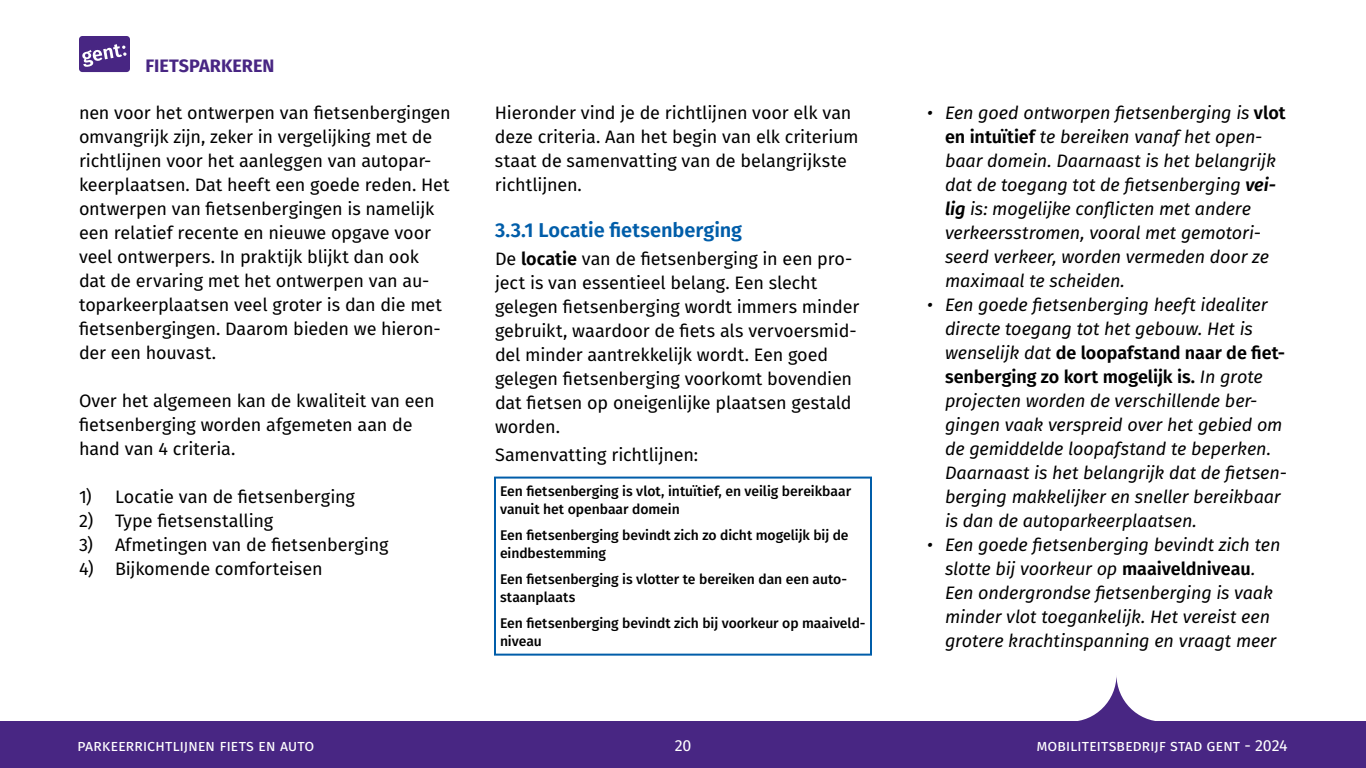
<style>
.page{position:relative;width:1366px;height:768px;background:#fff}
.page>*{position:absolute;margin:0;border:0;box-sizing:border-box;transform-origin:0 0}
.t1{font:600 20px "Fira Sans";letter-spacing:-.005em;color:#005da9}
.t2{font:18px/24px "Fira Sans";letter-spacing:-.01em;color:#000}
.t3{font:italic 18px/24px "Fira Sans";letter-spacing:-.005em;color:#000}
.t4{font:700 18px "Fira Sans";color:#482683}
.t5{font:16px "Fira Sans";letter-spacing:-.01em;color:#fff}
.t6{font:500 14px/18px "Fira Sans";color:#000}
.s1{font-weight:600}
.s2{font-weight:600;font-style:normal}
</style>
<div class="page">
<svg style="left:1070px;top:676px;width:93px;height:46px"></svg>
<div style="left:0;top:722px;width:1366px;height:46px;background:#482683"></div>
<div style="left:79px;top:36px;width:51px;height:36px;background:#482683;border-radius:3px"></div>
<svg style="left:82px;top:44px;width:45px;height:23px"></svg>
<div style="left:494px;top:477px;width:378px;height:179px;border:2px solid #005da9"></div>
<p class="t4" style="left:146px;top:50px;width:130px">FIETSPARKEREN</p>
<p class="t2" style="left:79px;top:100px;width:373px">nen voor het ontwerpen van fietsenbergingen omvangrijk zijn, zeker in vergelijking met de richtlijnen voor het aanleggen van autopar&shy;keerplaatsen. Dat heeft een goede reden. Het ontwerpen van fietsenbergingen is namelijk een relatief recente en nieuwe opgave voor veel ontwerpers. In praktijk blijkt dan ook<br>dat de ervaring met het ontwerpen van au&shy;toparkeerplaatsen veel groter is dan die met fietsenbergingen. Daarom bieden we hieron&shy;der een houvast.</p>
<p class="t2" style="left:79px;top:388px;width:357px">Over het algemeen kan de kwaliteit van een fietsenberging worden afgemeten aan de hand van 4 criteria.</p>
<p class="t2" style="left:79px;top:484px;width:277px">1) Locatie van de fietsenberging</p>
<p class="t2" style="left:79px;top:508px;width:196px">2) Type fietsenstalling</p>
<p class="t2" style="left:79px;top:532px;width:311px">3) Afmetingen van de fietsenberging</p>
<p class="t2" style="left:79px;top:556px;width:245px">4) Bijkomende comforteisen</p>
<p class="t2" style="left:495px;top:100px;width:365px">Hieronder vind je de richtlijnen voor elk van deze criteria. Aan het begin van elk criterium staat de samenvatting van de belangrijkste richtlijnen.</p>
<p class="t1" style="left:495px;top:213px;width:249px">3.3.1 Locatie fietsenberging</p>
<p class="t2" style="left:495px;top:246px;width:366px">De <span class="s1">locatie</span> van de fietsenberging in een pro&shy;ject is van essentieel belang. Een slecht gelegen fietsenberging wordt immers minder gebruikt, waardoor de fiets als vervoersmid&shy;del minder aantrekkelijk wordt. Een goed gelegen fietsenberging voorkomt bovendien dat fietsen op oneigenlijke plaatsen gestald worden.</p>
<p class="t2" style="left:495px;top:442px;width:205px">Samenvatting richtlijnen:</p>
<p class="t6" style="left:500px;top:481px;width:353px">Een fietsenberging is vlot, intuïtief, en veilig bereikbaar vanuit het openbaar domein</p>
<p class="t6" style="left:500px;top:525px;width:350px">Een fietsenberging bevindt zich zo dicht mogelijk bij de eindbestemming</p>
<p class="t6" style="left:500px;top:569px;width:349px">Een fietsenberging is vlotter te bereiken dan een auto&shy;staanplaats</p>
<p class="t6" style="left:500px;top:613px;width:367px">Een fietsenberging bevindt zich bij voorkeur op maaiveld&shy;niveau</p>
<p class="t3" style="left:945px;top:100px;width:342px;text-indent:-18px">• Een goed ontworpen fietsenberging is <span class="s2">vlot en intuïtief</span> te bereiken vanaf het open&shy;baar domein. Daarnaast is het belangrijk dat de toegang tot de fietsenberging <span class="s1">vei&shy;lig</span> is: mogelijke conflicten met andere verkeersstromen, vooral met gemotori&shy;seerd verkeer, worden vermeden door ze maximaal te scheiden.</p>
<p class="t3" style="left:945px;top:292px;width:343px;text-indent:-18px">• Een goede fietsenberging heeft idealiter directe toegang tot het gebouw. Het is wenselijk dat <span class="s2">de loopafstand naar de fiet&shy;senberging zo kort mogelijk is.</span> In grote projecten worden de verschillende ber&shy;gingen vaak verspreid over het gebied om de gemiddelde loopafstand te beperken.<br>Daarnaast is het belangrijk dat de fietsen&shy;berging makkelijker en sneller bereikbaar is dan de autoparkeerplaatsen.</p>
<p class="t3" style="left:945px;top:532px;width:337px;text-indent:-18px">• Een goede fietsenberging bevindt zich ten slotte bij voorkeur op <span class="s2">maaiveldniveau</span>.<br>Een ondergrondse fietsenberging is vaak minder vlot toegankelijk. Het vereist een grotere krachtinspanning en vraagt meer</p>
<p class="t5" style="left:77px;top:734px;width:239px">parkeerrichtlijnen fiets en auto</p>
<p class="t5" style="left:675px;top:734px;width:18px">20</p>
<p class="t5" style="left:1036px;top:734px;width:253px">mobiliteitsbedrijf stad gent - 2024</p>
</div>
